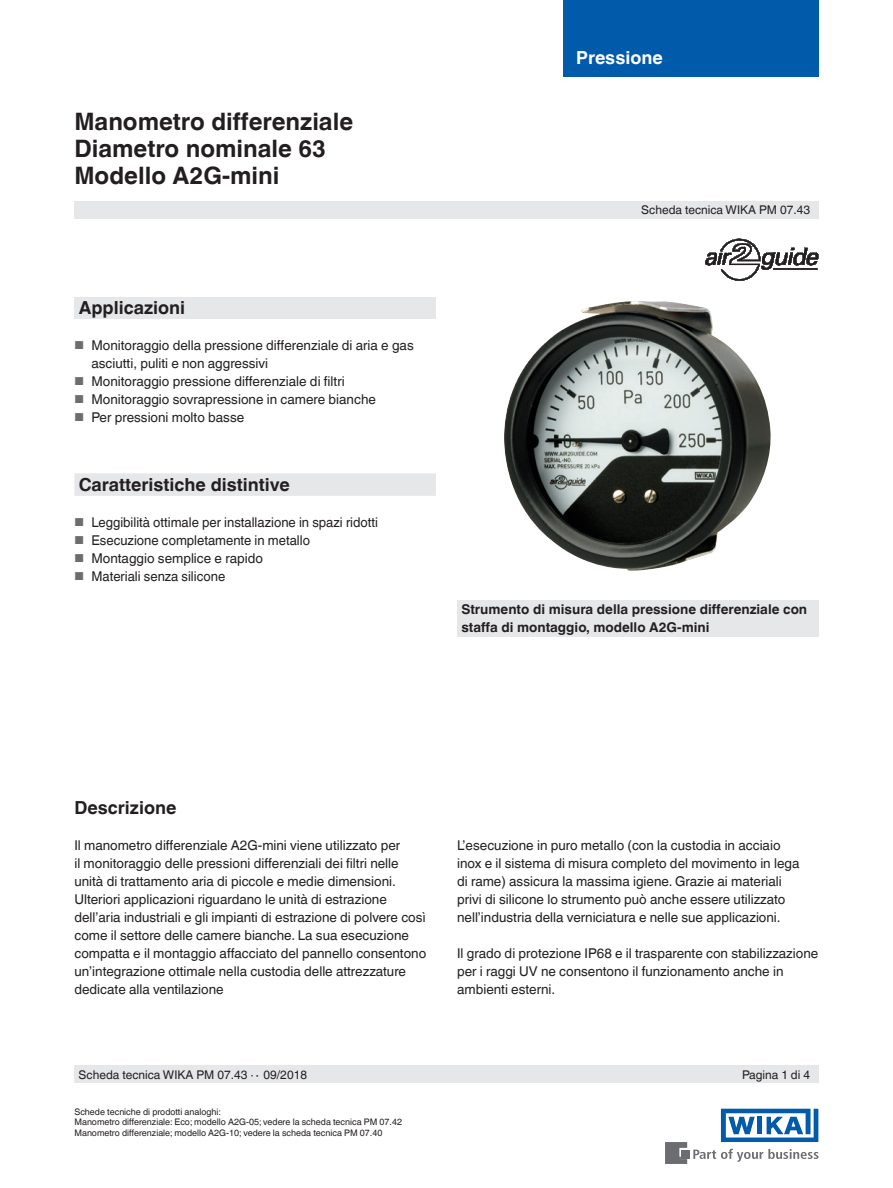
<style>
.page{position:relative;width:893px;height:1188px;background:#fff}
.page>*{position:absolute;margin:0;border:0;box-sizing:border-box;transform-origin:0 0}
.t1{font:700 24px/27px "Helvetica World";color:#231f20}
.t2{font:700 18px "Helvetica World";color:#231f20}
.t3{font:700 18px "Helvetica World";color:#fff}
.t4{font:13.5px/18px "Helvetica World";color:#231f20}
.t5{font:700 13.5px/18px "Helvetica World";color:#231f20}
.t6{font:12px "Helvetica World";color:#231f20}
.t7{font:9px/10.5px "Helvetica World";color:#231f20}
.s1{font-size:11.55px;color:#6c6d70}
</style>
<div class="page">
<div style="left:74px;top:297px;width:362px;height:22px;background:#e6e7e9"></div>
<div style="left:74px;top:202px;width:745px;height:17px;background:#e6e7e9"></div>
<div style="left:74px;top:1066px;width:745px;height:17px;background:#e6e7e9"></div>
<svg style="left:693px;top:1149px;width:126px;height:13px"></svg>
<div style="left:682px;top:1150px;width:8px;height:8px;background:#6c6d70"></div>
<svg style="left:665px;top:1142px;width:22px;height:22px"></svg>
<svg style="left:721px;top:1109px;width:97px;height:33px"></svg>
<div style="left:563px;top:0;width:256px;height:77px;background:#015aaa"></div>
<div style="left:457px;top:600px;width:361px;height:37px;background:#e6e7e9"></div>
<div style="left:74px;top:473px;width:362px;height:23px;background:#e6e7e9"></div>
<svg style="left:705px;top:239px;width:113px;height:42px"></svg>
<img style="left:504px;top:301px;width:267px;height:270px">
<h1 class="t1" style="left:74px;top:108px;width:280px">Manometro differenziale<br>Diametro nominale 63<br>Modello A2G-mini</h1>
<h2 class="t2" style="left:79px;top:297px;width:108px">Applicazioni</h2>
<p class="t4" style="left:91px;top:336px;width:324px;text-indent:-17px"><span class="s1">■</span> Monitoraggio della pressione differenziale di aria e gas asciutti, puliti e non aggressivi</p>
<p class="t4" style="left:74px;top:372px;width:272px"><span class="s1">■</span> Monitoraggio pressione differenziale di filtri</p>
<p class="t4" style="left:74px;top:390px;width:303px"><span class="s1">■</span> Monitoraggio sovrapressione in camere bianche</p>
<p class="t4" style="left:74px;top:408px;width:171px"><span class="s1">■</span> Per pressioni molto basse</p>
<h2 class="t2" style="left:79px;top:474px;width:213px">Caratteristiche distintive</h2>
<p class="t4" style="left:74px;top:513px;width:305px"><span class="s1">■</span> Leggibilità ottimale per installazione in spazi ridotti</p>
<p class="t4" style="left:74px;top:531px;width:237px"><span class="s1">■</span> Esecuzione completamente in metallo</p>
<p class="t4" style="left:74px;top:549px;width:190px"><span class="s1">■</span> Montaggio semplice e rapido</p>
<p class="t4" style="left:74px;top:567px;width:152px"><span class="s1">■</span> Materiali senza silicone</p>
<h2 class="t3" style="left:576px;top:47px;width:88px">Pressione</h2>
<p class="t6" style="left:641px;top:203px;width:170px">Scheda tecnica WIKA PM 07.43</p>
<p class="t5" style="left:461px;top:601px;width:347px">Strumento di misura della pressione differenziale con staffa di montaggio, modello A2G-mini</p>
<h2 class="t2" style="left:74px;top:797px;width:103px">Descrizione</h2>
<p class="t4" style="left:74px;top:836px;width:353px">Il manometro differenziale A2G-mini viene utilizzato per<br>il monitoraggio delle pressioni differenziali dei filtri nelle unità di trattamento aria di piccole e medie dimensioni.<br>Ulteriori applicazioni riguardano le unità di estrazione dell’aria industriali e gli impianti di estrazione di polvere così come il settore delle camere bianche. La sua esecuzione compatta e il montaggio affacciato del pannello consentono un’integrazione ottimale nella custodia delle attrezzature dedicate alla ventilazione</p>
<p class="t4" style="left:457px;top:836px;width:344px">L’esecuzione in puro metallo (con la custodia in acciaio inox e il sistema di misura completo del movimento in lega di rame) assicura la massima igiene. Grazie ai materiali privi di silicone lo strumento può anche essere utilizzato nell’industria della verniciatura e nelle sue applicazioni.</p>
<p class="t4" style="left:457px;top:944px;width:363px">Il grado di protezione IP68 e il trasparente con stabilizzazione per i raggi UV ne consentono il funzionamento anche in ambienti esterni.</p>
<p class="t6" style="left:79px;top:1068px;width:230px">Scheda tecnica WIKA PM 07.43 ·∙ 09/2018</p>
<p class="t6" style="left:742px;top:1068px;width:70px">Pagina 1 di 4</p>
<p class="t7" style="left:74px;top:1107px;width:329px">Schede tecniche di prodotti analoghi:<br>Manometro differenziale: Eco; modello A2G-05; vedere la scheda tecnica PM 07.42<br>Manometro differenziale; modello A2G-10; vedere la scheda tecnica PM 07.40</p>
</div>
